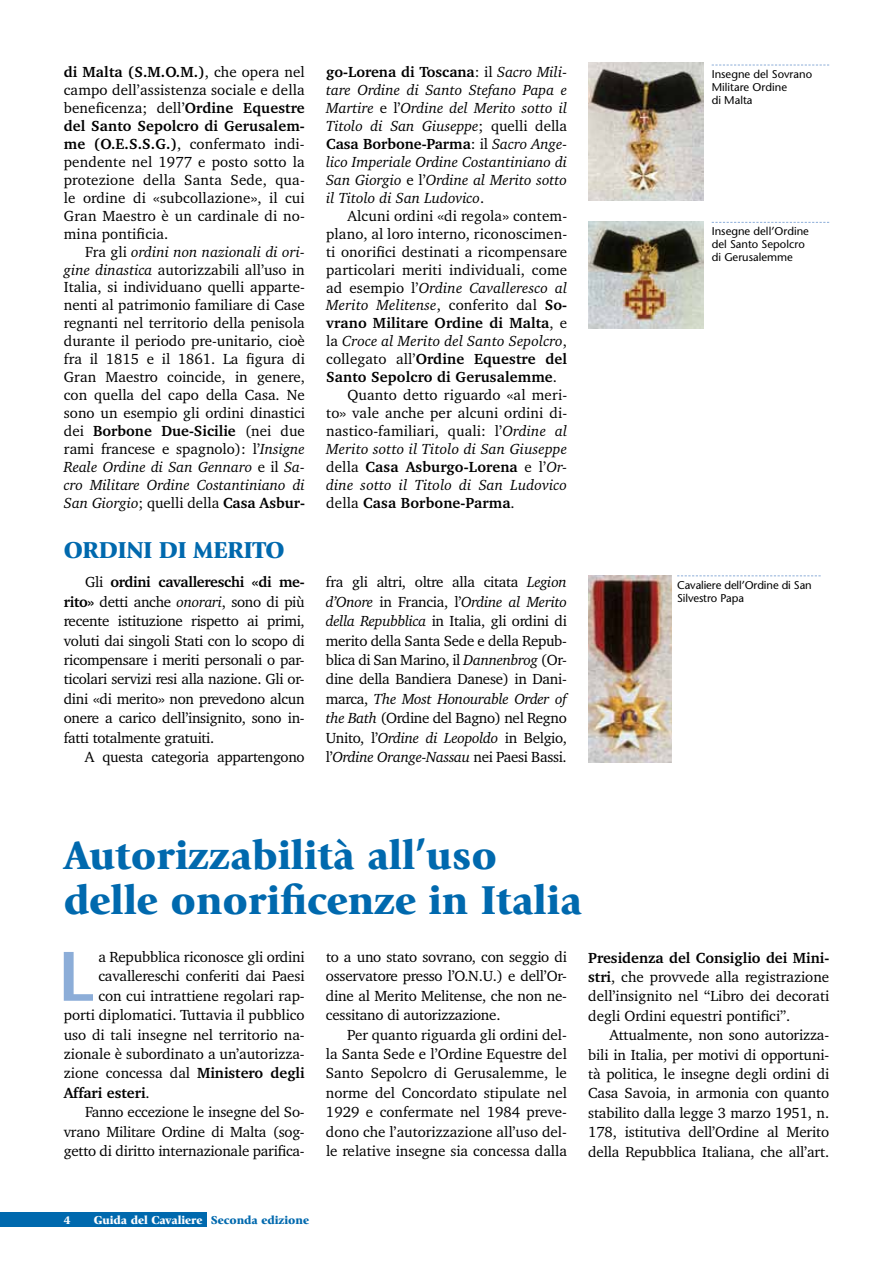
<style>
.page{position:relative;width:893px;height:1263px;background:#fff}
.page>*{position:absolute;margin:0;border:0;box-sizing:border-box;transform-origin:0 0}
.t1{font:600 69.75px "Stone Sans";color:#8cadd8}
.t2{font:900 42px/45px "Giovanni";color:#0069ae}
.t3{font:900 24px "Giovanni";letter-spacing:-.01em;color:#0069ae}
.t4{font:15px/19.4px "Charter IT Cby BT";color:#000;text-align:justify}
.t5{font:italic 15px/18px "Charter IT Cby BT";letter-spacing:.01em;color:#000;text-align:justify}
.t6{font:700 15px "Charter IT Cby BT";letter-spacing:.01em;color:#000}
.t7{font:15px "Charter IT Cby BT";letter-spacing:-.02em;color:#000}
.t8{font:900 12px "Giovanni";color:#fff}
.t9{font:11.25px/12.8px "Stone Sans";color:#000}
.s1{font-weight:700}
.s2{font-style:italic}
.s3{font-weight:700;font-style:normal}
.s4{font-style:normal}
.s5{font-weight:400}
.s6{font-weight:400;font-style:italic}
.s7{color:#0069ae}
</style>
<div class="page">
<div style="left:0;top:1212px;width:207px;height:15px;background:#0069ae"></div>
<img style="left:588px;top:63px;width:116px;height:138px">
<svg style="left:712px;top:65px;width:117px;height:1px"></svg>
<img style="left:588px;top:222px;width:116px;height:106px">
<svg style="left:712px;top:222px;width:117px;height:1px"></svg>
<img style="left:588px;top:575px;width:84px;height:187px">
<svg style="left:677px;top:575px;width:144px;height:1px"></svg>
<p class="t4" style="left:64px;top:63px;width:243px;line-height:17.9px"><span class="s1">di Malta (S.M.O.M.)</span>, che opera nel campo dell’assistenza sociale e della beneficenza; dell’<span class="s1">Ordine Equestre del Santo Sepolcro di Gerusalem&shy;me (O.E.S.S.G.)</span>, confermato indi&shy;pendente nel 1977 e posto sotto la protezione della Santa Sede, qua&shy;le ordine di «subcollazione», il cui Gran Maestro è un cardinale di no&shy;mina pontificia.</p>
<p class="t4" style="left:64px;top:242px;width:243px;line-height:17.9px;text-indent:21px">Fra gli <span class="s2">ordini non nazionali di ori&shy;gine dinastica</span> autorizzabili all’uso in Italia, si individuano quelli apparte&shy;nenti al patrimonio familiare di Case regnanti nel territorio della penisola durante il periodo pre-unitario, cioè fra il 1815 e il 1861. La figura di Gran Maestro coincide, in genere, con quella del capo della Casa. Ne sono un esempio gli ordini dinastici dei <span class="s1">Borbone Due-Sicilie</span> (nei due rami francese e spagnolo): l’<span class="s2">Insigne Reale Ordine di San Gennaro</span> e il <span class="s2">Sa&shy;cro Militare Ordine Costantiniano di San Giorgio</span>; quelli della <span class="s1">Casa Asbur-</span></p>
<h3 class="t3" style="left:64px;top:536px;width:222px">ORDINI DI MERITO</h3>
<p class="t4" style="left:64px;top:572px;width:243px;text-indent:21px">Gli <span class="s1">ordini cavallereschi «di me&shy;rito»</span> detti anche <span class="s2">onorari</span>, sono di più recente istituzione rispetto ai primi, voluti dai singoli Stati con lo scopo di ricompensare i meriti personali o par&shy;ticolari servizi resi alla nazione. Gli or&shy;dini «di merito» non prevedono alcun onere a carico dell’insignito, sono in&shy;fatti totalmente gratuiti.</p>
<p class="t7" style="left:85px;top:748px;width:221px">A questa categoria appartengono</p>
<p class="t5" style="left:326px;top:63px;width:242px"><span class="s3">go-Lorena di Toscana</span><span class="s4">: il</span> Sacro Mili&shy;tare Ordine di Santo Stefano Papa e Martire <span class="s4">e l’</span>Ordine del Merito sotto il Titolo di San Giuseppe<span class="s4">; quelli della </span><span class="s3">Casa Borbone-Parma</span><span class="s4">: il</span> Sacro Ange&shy;lico Imperiale Ordine Costantiniano di San Giorgio <span class="s4">e l’</span>Ordine al Merito sotto il Titolo di San Ludovico<span class="s4">.</span></p>
<p class="t4" style="left:347px;top:206px;width:221px">Alcuni ordini «di regola» contem-</p>
<p class="t4" style="left:326px;top:224px;width:242px">plano, al loro interno, riconoscimen-</p>
<p class="t4" style="left:326px;top:242px;width:242px">ti onorifici destinati a ricompensare</p>
<p class="t4" style="left:326px;top:259px;width:242px">particolari meriti individuali, come</p>
<p class="t5" style="left:326px;top:278px;width:242px"><span class="s4">ad esempio l’</span>Ordine Cavalleresco al</p>
<p class="t5" style="left:326px;top:296px;width:242px">Merito Melitense<span class="s4">, conferito dal</span> <span class="s3">So-</span></p>
<p class="t6" style="left:326px;top:314px;width:242px">vrano Militare Ordine di Malta<span class="s5">, e</span></p>
<p class="t5" style="left:326px;top:332px;width:242px"><span class="s4">la</span> Croce al Merito del Santo Sepolcro<span class="s4">,</span></p>
<p class="t6" style="left:326px;top:350px;width:242px"><span class="s5">collegato all’</span>Ordine Equestre del</p>
<p class="t6" style="left:326px;top:368px;width:232px">Santo Sepolcro di Gerusalemme<span class="s5">.</span></p>
<p class="t4" style="left:347px;top:385px;width:221px">Quanto detto riguardo «al meri-</p>
<p class="t4" style="left:326px;top:403px;width:242px">to» vale anche per alcuni ordini di-</p>
<p class="t4" style="left:326px;top:421px;width:242px">nastico-familiari, quali: l’<span class="s2">Ordine al</span></p>
<p class="t5" style="left:326px;top:439px;width:242px">Merito sotto il Titolo di San Giuseppe</p>
<p class="t6" style="left:326px;top:457px;width:242px"><span class="s5">della</span> Casa Asburgo-Lorena <span class="s5">e l’</span><span class="s6">Or-</span></p>
<p class="t5" style="left:326px;top:475px;width:242px">dine sotto il Titolo di San Ludovico</p>
<p class="t6" style="left:326px;top:493px;width:190px"><span class="s5">della</span> Casa Borbone-Parma<span class="s5">.</span></p>
<p class="t4" style="left:326px;top:572px;width:243px">fra gli altri, oltre alla citata <span class="s2">Legion d’Onore</span> in Francia, l’<span class="s2">Ordine al Merito della Repubblica</span> in Italia, gli ordini di merito della Santa Sede e della Repub&shy;blica di San Marino, il <span class="s2">Dannenbrog</span> (Or&shy;dine della Bandiera Danese) in Dani&shy;marca, <span class="s2">The Most Honourable Order of the Bath</span> (Ordine del Bagno) nel Regno Unito, l’<span class="s2">Ordine di Leopoldo</span> in Belgio, l’<span class="s2">Ordine Orange-Nassau</span> nei Paesi Bassi.</p>
<h2 class="t2" style="left:64px;top:833px;width:520px">Autorizzabilità all’uso delle onorificenze in Italia</h2>
<p class="t9" style="left:712px;top:68px;width:102px">Insegne del Sovrano<br>Militare Ordine<br>di Malta</p>
<p class="t9" style="left:712px;top:225px;width:99px">Insegne dell’Ordine del Santo Sepolcro di Gerusalemme</p>
<p class="t9" style="left:677px;top:579px;width:136px">Cavaliere dell’Ordine di San<br>Silvestro Papa</p>
<h1 class="t1" style="left:58px;top:933px;width:38px">L</h1>
<p class="t4" style="left:98px;top:947px;width:208px">a Repubblica riconosce gli ordini</p>
<p class="t4" style="left:98px;top:966px;width:208px">cavallereschi conferiti dai Paesi</p>
<p class="t4" style="left:98px;top:985px;width:208px">con cui intrattiene regolari rap-</p>
<p class="t4" style="left:64px;top:1005px;width:242px">porti diplomatici. Tuttavia il pubblico</p>
<p class="t4" style="left:64px;top:1024px;width:242px">uso di tali insegne nel territorio na-</p>
<p class="t4" style="left:64px;top:1044px;width:242px">zionale è subordinato a un’autorizza-</p>
<p class="t4" style="left:64px;top:1063px;width:242px">zione concessa dal <span class="s1">Ministero degli</span></p>
<p class="t6" style="left:64px;top:1083px;width:87px">Affari esteri<span class="s5">.</span></p>
<p class="t4" style="left:85px;top:1102px;width:221px">Fanno eccezione le insegne del So-</p>
<p class="t4" style="left:64px;top:1121px;width:242px">vrano Militare Ordine di Malta (sog-</p>
<p class="t4" style="left:64px;top:1141px;width:242px">getto di diritto internazionale parifica-</p>
<p class="t4" style="left:326px;top:947px;width:242px">to a uno stato sovrano, con seggio di osservatore presso l’O.N.U.) e dell’Or&shy;dine al Merito Melitense, che non ne&shy;cessitano di autorizzazione.</p>
<p class="t4" style="left:326px;top:1024px;width:243px;text-indent:21px">Per quanto riguarda gli ordini del&shy;la Santa Sede e l’Ordine Equestre del Santo Sepolcro di Gerusalemme, le norme del Concordato stipulate nel 1929 e confermate nel 1984 preve&shy;dono che l’autorizzazione all’uso del&shy;le relative insegne sia concessa dalla</p>
<p class="t4" style="left:588px;top:947px;width:242px"><span class="s1">Presidenza del Consiglio dei Mini&shy;stri</span>, che provvede alla registrazione dell’insignito nel “Libro dei decorati degli Ordini equestri pontifici”.</p>
<p class="t4" style="left:588px;top:1025px;width:242px;text-indent:21px">Attualmente, non sono autorizza&shy;bili in Italia, per motivi di opportuni&shy;tà politica, le insegne degli ordini di Casa Savoia, in armonia con quanto stabilito dalla legge 3 marzo 1951, n.<br>178, istitutiva dell’Ordine al Merito della Repubblica Italiana, che all’art.</p>
<p class="t8" style="left:64px;top:1213px;width:8px">4</p>
<p class="t8" style="left:94px;top:1213px;width:217px">Guida del Cavaliere <span class="s7">Seconda edizione</span></p>
</div>
